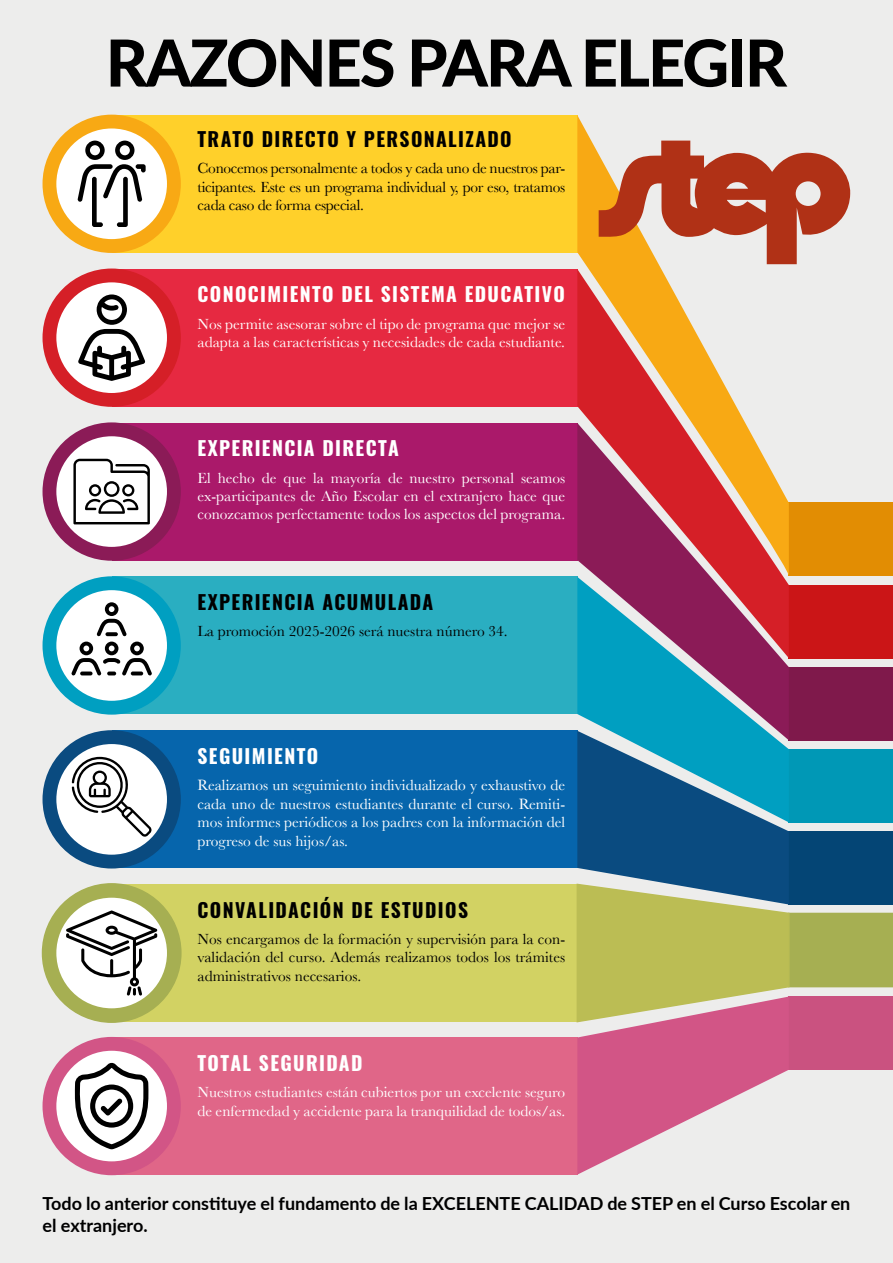
<style>
.page{position:relative;width:893px;height:1263px;background:#ededec}
.page>*{position:absolute;margin:0;border:0;box-sizing:border-box;transform-origin:0 0}
.t1{font:800 64.8px "Lato";letter-spacing:-.03em;color:#000}
.t2{font:700 19.5px "Oswald";letter-spacing:.07em;color:#fff}
.t3{font:700 19.5px "Oswald";letter-spacing:.07em;color:#000}
.t4{font:700 18px/21.6px "Lato";color:#000}
.t5{font:15.3px/18.5px "Baskerville";color:#fff}
.t6{font:15.3px/18.5px "Baskerville";color:#000;text-align:justify}
</style>
<div class="page">
<div style="left:112px;top:115px;width:465px;height:137px;background:#ffd02a"></div>
<div style="left:112px;top:269px;width:465px;height:137px;background:#e62941"></div>
<div style="left:112px;top:423px;width:465px;height:137px;background:#aa196a"></div>
<div style="left:112px;top:577px;width:465px;height:137px;background:#2aaec1"></div>
<div style="left:112px;top:884px;width:465px;height:137px;background:#d2d263"></div>
<div style="left:112px;top:1037px;width:465px;height:137px;background:#e06688"></div>
<div style="left:112px;top:731px;width:465px;height:137px;background:#0665ac"></div>
<div style="left:789px;top:503px;width:104px;height:73px;background:#e28d03"></div>
<div style="left:789px;top:585px;width:104px;height:73px;background:#cb1517"></div>
<div style="left:789px;top:667px;width:104px;height:73px;background:#7f194b"></div>
<svg style="left:577px;top:115px;width:212px;height:154px"></svg>
<svg style="left:577px;top:269px;width:169px;height:154px"></svg>
<svg style="left:577px;top:423px;width:212px;height:154px;background:#c75552"></svg>
<svg style="left:577px;top:577px;width:212px;height:154px;background:#5d6c92"></svg>
<svg style="left:576px;top:731px;width:317px;height:443px"></svg>
<div style="left:43px;top:115px;width:138px;height:138px;background:#f8a914;border-radius:50%"></div>
<div style="left:56px;top:128px;width:111px;height:111px;background:#fff;border-radius:50%"></div>
<div style="left:43px;top:269px;width:138px;height:138px;background:#d51f27;border-radius:50%"></div>
<div style="left:56px;top:282px;width:111px;height:111px;background:#fff;border-radius:50%"></div>
<div style="left:43px;top:422px;width:138px;height:139px;background:#8b1b57;border-radius:50%"></div>
<div style="left:56px;top:436px;width:111px;height:111px;background:#fff;border-radius:50%"></div>
<div style="left:43px;top:576px;width:138px;height:139px;background:#009fc1;border-radius:50%"></div>
<div style="left:43px;top:884px;width:138px;height:138px;background:#a6af52;border-radius:50%"></div>
<div style="left:43px;top:1037px;width:138px;height:138px;background:#d25586;border-radius:50%"></div>
<div style="left:56px;top:590px;width:111px;height:111px;background:#fff;border-radius:50%"></div>
<div style="left:43px;top:730px;width:138px;height:138px;background:#0a4b80;border-radius:50%"></div>
<div style="left:56px;top:744px;width:111px;height:111px;background:#fff;border-radius:50%"></div>
<div style="left:56px;top:898px;width:111px;height:110px;background:#fff;border-radius:50%"></div>
<div style="left:56px;top:1051px;width:111px;height:110px;background:#fff;border-radius:50%"></div>
<svg style="left:78px;top:294px;width:67px;height:87px"></svg>
<svg style="left:75px;top:1062px;width:74px;height:87px"></svg>
<svg style="left:66px;top:910px;width:91px;height:85px"></svg>
<svg style="left:77px;top:141px;width:69px;height:86px"></svg>
<svg style="left:71px;top:602px;width:81px;height:74px"></svg>
<svg style="left:72px;top:757px;width:80px;height:80px"></svg>
<svg style="left:73px;top:459px;width:77px;height:65px"></svg>
<svg style="left:599px;top:141px;width:252px;height:123px"></svg>
<h1 class="t1" style="left:106px;top:15px;width:683px">RAZONES PARA ELEGIR</h1>
<p class="t3" style="left:198px;top:125px;width:316px">TRATO DIRECTO Y PERSONALIZADO</p>
<p class="t6" style="left:198px;top:159px;width:369px">Conocemos personalmente a todos y cada uno de nuestros par&shy;ticipantes. Este es un programa individual y, por eso, tratamos cada caso de forma especial.</p>
<p class="t2" style="left:198px;top:281px;width:369px">CONOCIMIENTO DEL SISTEMA EDUCATIVO</p>
<p class="t5" style="left:198px;top:314px;width:369px">Nos permite asesorar sobre el tipo de programa que mejor se adapta a las características y necesidades de cada estudiante.</p>
<p class="t2" style="left:198px;top:435px;width:203px">EXPERIENCIA DIRECTA</p>
<p class="t5" style="left:198px;top:468px;width:369px;text-align:justify">El hecho de que la mayoría de nuestro personal seamos ex-participantes de Año Escolar en el extranjero hace que conozcamos perfectamente todos los aspectos del programa.</p>
<p class="t3" style="left:198px;top:589px;width:237px">EXPERIENCIA ACUMULADA</p>
<p class="t6" style="left:198px;top:622px;width:312px">La promoción 2025-2026 será nuestra número 34.</p>
<p class="t2" style="left:198px;top:742px;width:122px">SEGUIMIENTO</p>
<p class="t5" style="left:198px;top:776px;width:369px;text-align:justify">Realizamos un seguimiento individualizado y exhaustivo de cada uno de nuestros estudiantes durante el curso. Remiti&shy;mos informes periódicos a los padres con la información del progreso de sus hijos/as.</p>
<p class="t3" style="left:198px;top:896px;width:272px">CONVALIDACIÓN DE ESTUDIOS</p>
<p class="t6" style="left:198px;top:930px;width:369px">Nos encargamos de la formación y supervisión para la con&shy;validación del curso. Además realizamos todos los trámites administrativos necesarios.</p>
<p class="t2" style="left:198px;top:1049px;width:166px">TOTAL SEGURIDAD</p>
<p class="t5" style="left:198px;top:1083px;width:369px">Nuestros estudiantes están cubiertos por un excelente seguro de enfermedad y accidente para la tranquilidad de todos/as.</p>
<p class="t4" style="left:43px;top:1192px;width:809px">Todo lo anterior constituye el fundamento de la EXCELENTE CALIDAD de STEP en el Curso Escolar en el extranjero.</p>
</div>
